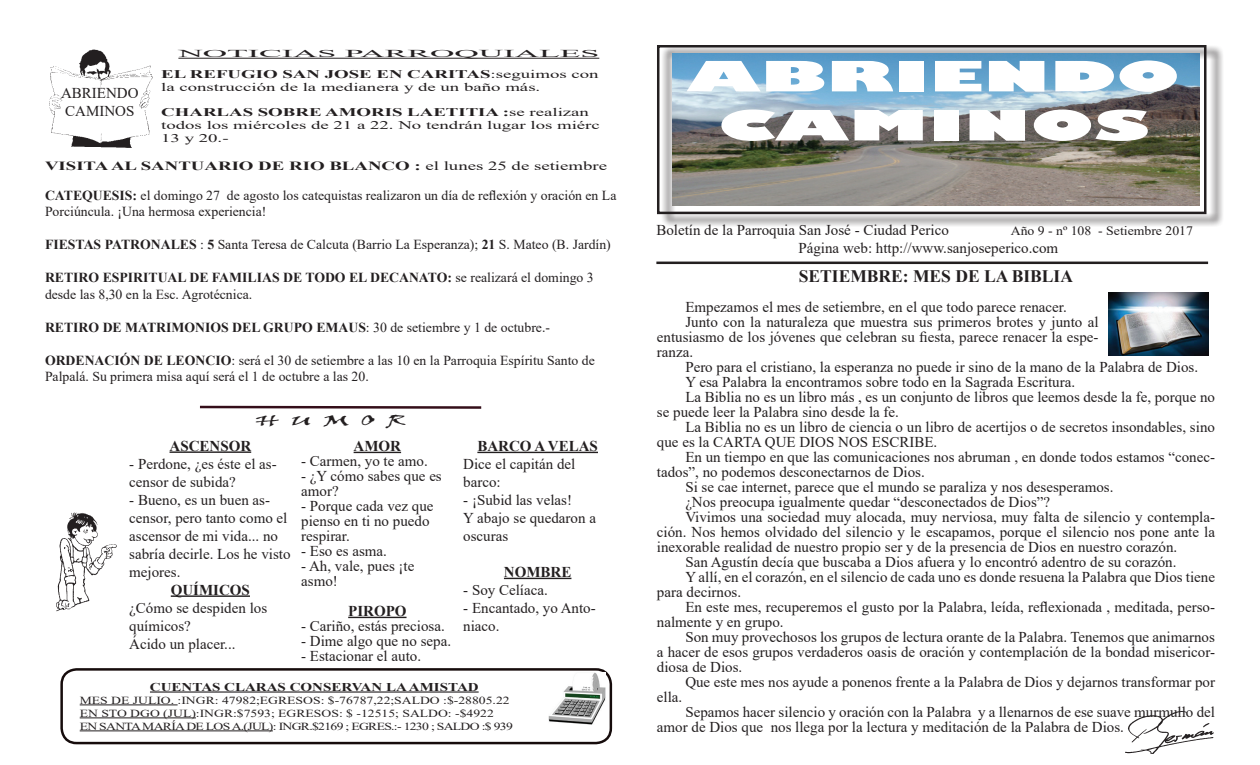
<style>
.page{position:relative;width:1260px;height:765px;background:#fff}
.page>*{position:absolute;margin:0;border:0;box-sizing:border-box;transform-origin:0 0}
.t1{font:800 40.88px/49px "Gill Sans";color:#fff;text-align:center;scale:1.84 1}
.t2{font:700 17.5px "Times New Roman";color:#231f20}
.t3{font:15px/18px "Times New Roman";color:#231f20}
.t4{font:700 15px "Times New Roman";color:#231f20}
.t5{font:14.75px "Viner Hand ITC";letter-spacing:.35em;color:#231f20;scale:2.03 1}
.t6{font:13.75px/16.5px "Times New Roman";color:#231f20}
.t7{font:700 13.75px "Times New Roman";color:#231f20}
.t8{font:12.88px "Times New Roman";color:#231f20;scale:1.07 1}
.t9{font:700 12.5px "Times New Roman";color:#231f20;scale:1.5 1}
.t10{font:700 11.88px "Times New Roman";color:#231f20;scale:1.26 1}
.t11{font:11.75px/12.9px "Times New Roman";color:#231f20;scale:1.61 1}
.t12{font:10.88px/13px "Times New Roman";color:#231f20;scale:1.26 1}
.t13{font:10.62px "Times New Roman";color:#231f20;scale:3.19 1}
.s1{font-weight:700}
.s2{font-weight:400}
</style>
<div class="page">
<div style="left:60px;top:668px;width:552px;height:76px;border:2px solid #160c0c;border-radius:15px"></div>
<svg style="left:661px;top:45px;width:562px;height:181px"></svg>
<div style="left:657px;top:45px;width:549px;height:169px;border:2px solid #231f20"></div>
<img style="left:1125px;top:711px;width:89px;height:43px">
<img style="left:672px;top:54px;width:527px;height:152px">
<hr style="left:656px;top:262px;width:552px;height:2px;background:#231f20">
<hr style="left:178px;top:58px;width:421px;height:1px;background:#231f20">
<img style="left:49px;top:49px;width:104px;height:99px">
<hr style="left:150px;top:691px;width:329px;height:2px;background:#231f20">
<hr style="left:80px;top:705px;width:98px;height:1px;background:#231f20">
<hr style="left:80px;top:718px;width:116px;height:1px;background:#231f20">
<hr style="left:80px;top:731px;width:193px;height:1px;background:#231f20">
<img style="left:549px;top:672px;width:57px;height:52px">
<svg style="left:200px;top:405px;width:282px;height:4px"></svg>
<img style="left:56px;top:512px;width:61px;height:100px">
<hr style="left:170px;top:451px;width:81px;height:2px;background:#231f20">
<hr style="left:171px;top:595px;width:79px;height:2px;background:#231f20">
<hr style="left:354px;top:452px;width:47px;height:1px;background:#231f20">
<hr style="left:348px;top:617px;width:59px;height:1px;background:#231f20">
<hr style="left:477px;top:452px;width:121px;height:1px;background:#231f20">
<hr style="left:504px;top:578px;width:67px;height:1px;background:#231f20">
<img style="left:1108px;top:292px;width:100px;height:63px">
<p class="t13" style="left:178px;top:46px;width:133px">NOTICIAS PARROQUIALES</p>
<p class="t11" style="left:161px;top:67px;width:273px"><span class="s1">EL REFUGIO SAN JOSE EN CARITAS</span>:seguimos con la construcción de la medianera y de un baño más.</p>
<p class="t11" style="left:161px;top:106px;width:274px"><span class="s1">CHARLAS SOBRE AMORIS LAETITIA :</span>se realizan todos los miércoles de 21 a 22. No tendrán lugar los miérc<br>13 y 20.-</p>
<p class="t9" style="left:45px;top:156px;width:376px">VISITA AL SANTUARIO DE RIO BLANCO : <span class="s2">el lunes 25 de setiembre</span></p>
<p class="t6" style="left:45px;top:187px;width:573px"><span class="s1">CATEQUESIS:</span> el domingo 27 de agosto los catequistas realizaron un día de reflexión y oración en La<br>Porciúncula. ¡Una hermosa experiencia!</p>
<p class="t6" style="left:45px;top:236px;width:567px"><span class="s1">FIESTAS PATRONALES</span> : <span class="s1">5</span> Santa Teresa de Calcuta (Barrio La Esperanza); <span class="s1">21</span> S. Mateo (B. Jardín)</p>
<p class="t6" style="left:45px;top:269px;width:550px"><span class="s1">RETIRO ESPIRITUAL DE FAMILIAS DE TODO EL DECANATO:</span> se realizará el domingo 3 desde las 8,30 en la Esc. Agrotécnica.</p>
<p class="t7" style="left:45px;top:317px;width:507px">RETIRO DE MATRIMONIOS DEL GRUPO EMAUS<span class="s2">: 30 de setiembre y 1 de octubre.-</span></p>
<p class="t6" style="left:45px;top:352px;width:551px"><span class="s1">ORDENACIÓN DE LEONCIO</span>: será el 30 de setiembre a las 10 en la Parroquia Espíritu Santo de<br>Palpalá. Su primera misa aquí será el 1 de octubre a las 20.</p>
<p class="t3" style="left:61px;top:84px;width:79px">ABRIENDO<br>CAMINOS</p>
<p class="t5" style="left:255px;top:411px;width:76px">HUMOR</p>
<p class="t4" style="left:170px;top:435px;width:83px">ASCENSOR</p>
<p class="t3" style="left:129px;top:454px;width:149px">- Perdone, ¿es éste el as&shy;censor de subida?</p>
<p class="t3" style="left:129px;top:490px;width:163px">- Bueno, es un buen as&shy;censor, pero tanto como el ascensor de mi vida... no sabría decirle. Los he visto mejores.</p>
<p class="t4" style="left:171px;top:579px;width:81px">QUÍMICOS</p>
<p class="t3" style="left:129px;top:598px;width:139px">¿Cómo se despiden los químicos?<br>Ácido un placer...</p>
<p class="t4" style="left:354px;top:435px;width:49px">AMOR</p>
<p class="t3" style="left:301px;top:451px;width:128px">- Carmen, yo te amo.</p>
<p class="t3" style="left:301px;top:468px;width:142px;line-height:15px">- ¿Y cómo sabes que es amor?</p>
<p class="t3" style="left:301px;top:498px;width:134px;line-height:15px">- Porque cada vez que pienso en ti no puedo respirar.</p>
<p class="t3" style="left:301px;top:541px;width:87px">- Eso es asma.</p>
<p class="t3" style="left:301px;top:558px;width:115px;line-height:15px">- Ah, vale, pues ¡te asmo!</p>
<p class="t4" style="left:348px;top:600px;width:60px">PIROPO</p>
<p class="t3" style="left:301px;top:616px;width:145px">- Cariño, estás preciosa.</p>
<p class="t3" style="left:301px;top:631px;width:151px">- Dime algo que no sepa.</p>
<p class="t3" style="left:301px;top:646px;width:121px">- Estacionar el auto.</p>
<p class="t4" style="left:477px;top:435px;width:122px">BARCO A VELAS</p>
<p class="t3" style="left:463px;top:454px;width:114px">Dice el capitán del barco:</p>
<p class="t3" style="left:463px;top:490px;width:134px">- ¡Subid las velas!<br>Y abajo se quedaron a oscuras</p>
<p class="t4" style="left:504px;top:561px;width:69px">NOMBRE</p>
<p class="t3" style="left:463px;top:580px;width:86px">- Soy Celíaca.</p>
<p class="t3" style="left:463px;top:598px;width:134px">- Encantado, yo Anto&shy;niaco.</p>
<p class="t10" style="left:150px;top:678px;width:262px">CUENTAS CLARAS CONSERVAN LA AMISTAD</p>
<p class="t12" style="left:80px;top:693px;width:345px">MES DE JULIO. :INGR: 47982;EGRESOS: $-76787,22;SALDO :$-28805.22<br>EN STO DGO (JUL):INGR:$7593; EGRESOS: $ -12515; SALDO: -$4922<br>EN SANTA MARÍA DE LOS A.(JUL): INGR.$2169 ; EGRES.:- 1230 ; SALDO :$ 939</p>
<h1 class="t1" style="left:687px;top:55px;width:270px">ABRIENDO<br>CAMINOS</h1>
<p class="t3" style="left:798px;top:220px;width:261px;text-indent:-142px">Boletín de la Parroquia San José - Ciudad Perico<br>Página web: http://www.sanjoseperico.com</p>
<p class="t8" style="left:1011px;top:222px;width:172px">Año 9 - nº 108 - Setiembre 2017</p>
<p class="t2" style="left:799px;top:263px;width:276px">SETIEMBRE: MES DE LA BIBLIA</p>
<p class="t3" style="left:685px;top:297px;width:383px">Empezamos el mes de setiembre, en el que todo parece renacer.</p>
<p class="t3" style="left:685px;top:312px;width:415px">Junto con la naturaleza que muestra sus primeros brotes y junto al</p>
<p class="t3" style="left:657px;top:327px;width:443px">entusiasmo de los jóvenes que celebran su fiesta, parece renacer la espe-</p>
<p class="t3" style="left:657px;top:342px;width:38px">ranza.</p>
<p class="t3" style="left:685px;top:357px;width:514px">Pero para el cristiano, la esperanza no puede ir sino de la mano de la Palabra de Dios.</p>
<p class="t3" style="left:685px;top:372px;width:391px">Y esa Palabra la encontramos sobre todo en la Sagrada Escritura.</p>
<p class="t3" style="left:685px;top:387px;width:531px">La Biblia no es un libro más , es un conjunto de libros que leemos desde la fe, porque no</p>
<p class="t3" style="left:657px;top:402px;width:244px">se puede leer la Palabra sino desde la fe.</p>
<p class="t3" style="left:685px;top:417px;width:531px">La Biblia no es un libro de ciencia o un libro de acertijos o de secretos insondables, sino</p>
<p class="t3" style="left:657px;top:432px;width:282px">que es la CARTA QUE DIOS NOS ESCRIBE.</p>
<p class="t3" style="left:685px;top:447px;width:531px">En un tiempo en que las comunicaciones nos abruman , en donde todos estamos “conec-</p>
<p class="t3" style="left:657px;top:462px;width:269px">tados”, no podemos desconectarnos de Dios.</p>
<p class="t3" style="left:685px;top:477px;width:430px">Si se cae internet, parece que el mundo se paraliza y nos desesperamos.</p>
<p class="t3" style="left:685px;top:492px;width:366px">¿Nos preocupa igualmente quedar “desconectados de Dios”?</p>
<p class="t3" style="left:685px;top:507px;width:531px">Vivimos una sociedad muy alocada, muy nerviosa, muy falta de silencio y contempla-</p>
<p class="t3" style="left:657px;top:522px;width:560px">ción. Nos hemos olvidado del silencio y le escapamos, porque el silencio nos pone ante la</p>
<p class="t3" style="left:657px;top:537px;width:522px">inexorable realidad de nuestro propio ser y de la presencia de Dios en nuestro corazón.</p>
<p class="t3" style="left:685px;top:552px;width:493px">San Agustín decía que buscaba a Dios afuera y lo encontró adentro de su corazón.</p>
<p class="t3" style="left:685px;top:567px;width:531px">Y allí, en el corazón, en el silencio de cada uno es donde resuena la Palabra que Dios tiene</p>
<p class="t3" style="left:657px;top:582px;width:86px">para decirnos.</p>
<p class="t3" style="left:685px;top:597px;width:531px">En este mes, recuperemos el gusto por la Palabra, leída, reflexionada , meditada, perso-</p>
<p class="t3" style="left:657px;top:612px;width:128px">nalmente y en grupo.</p>
<p class="t3" style="left:685px;top:627px;width:531px">Son muy provechosos los grupos de lectura orante de la Palabra. Tenemos que animarnos</p>
<p class="t3" style="left:657px;top:642px;width:560px">a hacer de esos grupos verdaderos oasis de oración y contemplación de la bondad misericor-</p>
<p class="t3" style="left:657px;top:657px;width:87px">diosa de Dios.</p>
<p class="t3" style="left:685px;top:672px;width:531px">Que este mes nos ayude a ponenos frente a la Palabra de Dios y dejarnos transformar por</p>
<p class="t3" style="left:657px;top:687px;width:27px">ella.</p>
<p class="t3" style="left:685px;top:702px;width:531px">Sepamos hacer silencio y oración con la Palabra y a llenarnos de ese suave murmullo del</p>
<p class="t3" style="left:657px;top:717px;width:468px">amor de Dios que nos llega por la lectura y meditación de la Palabra de Dios.</p>
</div>
